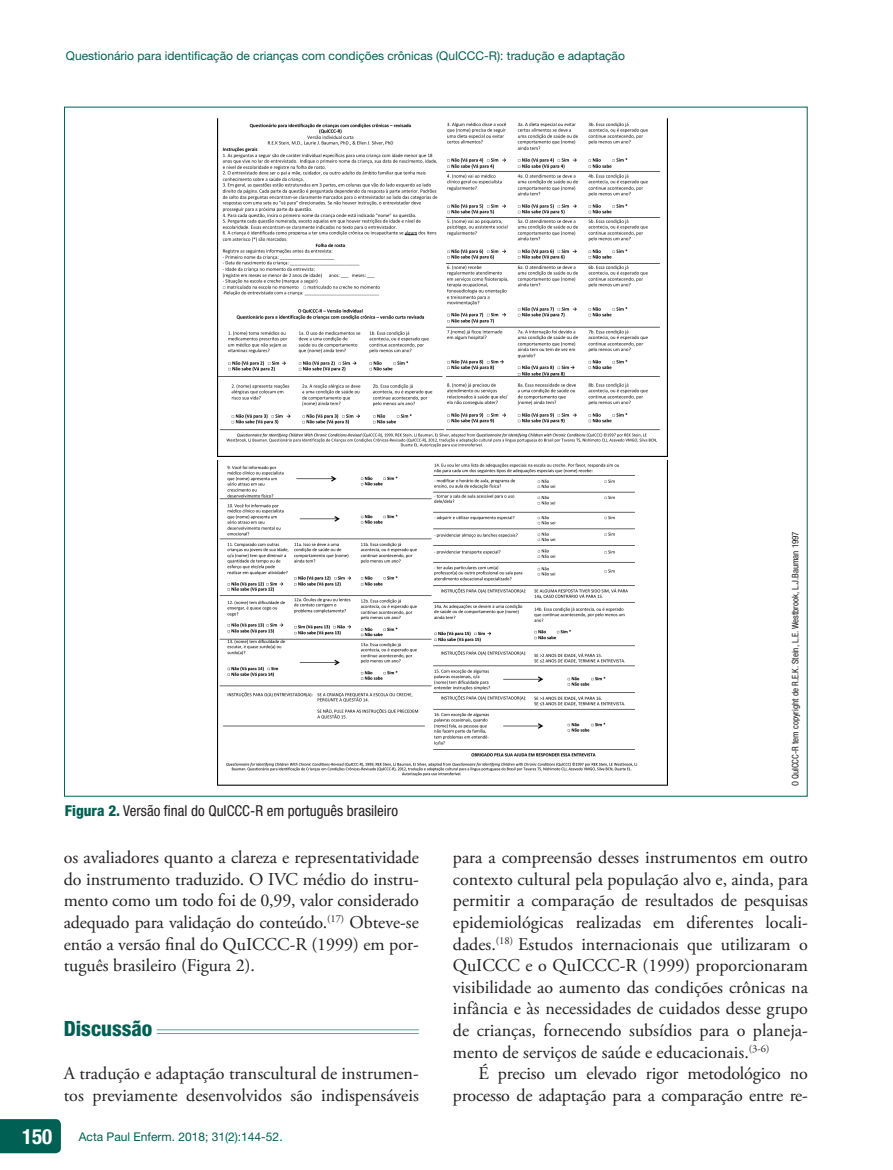
<style>
.page{position:relative;width:893px;height:1170px;background:#fff}
.page>*{position:absolute;margin:0;border:0;box-sizing:border-box;transform-origin:0 0}
.t1{font:800 condensed 21px "Helvetica Neue LT Std";color:#006053}
.t2{font:700 condensed 21px "Helvetica Neue LT Std";color:#fff}
.t3{font:18px/21.6px "Adobe Garamond Pro";color:#231f20;text-align:justify}
.t4{font:condensed 15px "Helvetica Neue LT Std";color:#231f20}
.t5{font:12px "Helvetica Neue LT Std";color:#006053}
.t6{font:condensed 9px "Helvetica Neue LT Std";color:#231f20}
.s1{font-weight:800;color:#006053}
</style>
<div class="page">
<div style="left:0;top:1119px;width:61px;height:34px;background:#006053"></div>
<hr style="left:64px;top:1029px;width:355px;height:1px;background:#5c9e99">
<hr style="left:64px;top:1033px;width:355px;height:1px;background:#5c9e99">
<div style="left:64px;top:1023px;width:93px;height:19px;background:#fff"></div>
<img style="left:217px;top:118px;width:451px;height:338px">
<img style="left:218px;top:460px;width:449px;height:325px">
<p class="t5" style="left:66px;top:48px;width:560px">Questionário para identificação de crianças com condições crônicas (QuICCC-R): tradução e adaptação</p>
<p class="t4" style="left:65px;top:801px;width:335px"><span class="s1">Figura 2.</span> Versão final do QuICCC-R em português brasileiro</p>
<p class="t6" style="left:790px;top:786px;width:257px;rotate:-90deg">O QuICCC-R tem copyright de R.E.K. Stein, L.E. Westbrook, L.J.Bauman 1997</p>
<p class="t3" style="left:64px;top:847px;width:357px">os avaliadores quanto a clareza e representatividade do instrumento traduzido. O IVC médio do instru&shy;mento como um todo foi de 0,99, valor considerado adequado para validação do conteúdo.<sup>(17)</sup> Obteve-se então a versão final do QuICCC-R (1999) em por&shy;tuguês brasileiro (Figura 2).</p>
<p class="t1" style="left:64px;top:1015px;width:90px">Discussão</p>
<p class="t3" style="left:64px;top:1063px;width:357px">A tradução e adaptação transcultural de instrumen&shy;tos previamente desenvolvidos são indispensáveis</p>
<p class="t2" style="left:22px;top:1123px;width:32px">150</p>
<p class="t5" style="left:79px;top:1129px;width:205px">Acta Paul Enferm. 2018; 31(2):144-52.</p>
<p class="t3" style="left:453px;top:847px;width:357px">para a compreensão desses instrumentos em outro contexto cultural pela população alvo e, ainda, para permitir a comparação de resultados de pesquisas epidemiológicas realizadas em diferentes locali&shy;dades.<sup>(18)</sup> Estudos internacionais que utilizaram o QuICCC e o QuICCC-R (1999) proporcionaram visibilidade ao aumento das condições crônicas na infância e às necessidades de cuidados desse grupo de crianças, fornecendo subsídios para o planeja&shy;mento de serviços de saúde e educacionais.<sup>(3-6)</sup></p>
<p class="t3" style="left:453px;top:1063px;width:357px;text-align:right">É preciso um elevado rigor metodológico no processo de adaptação para a comparação entre re-</p>
</div>
